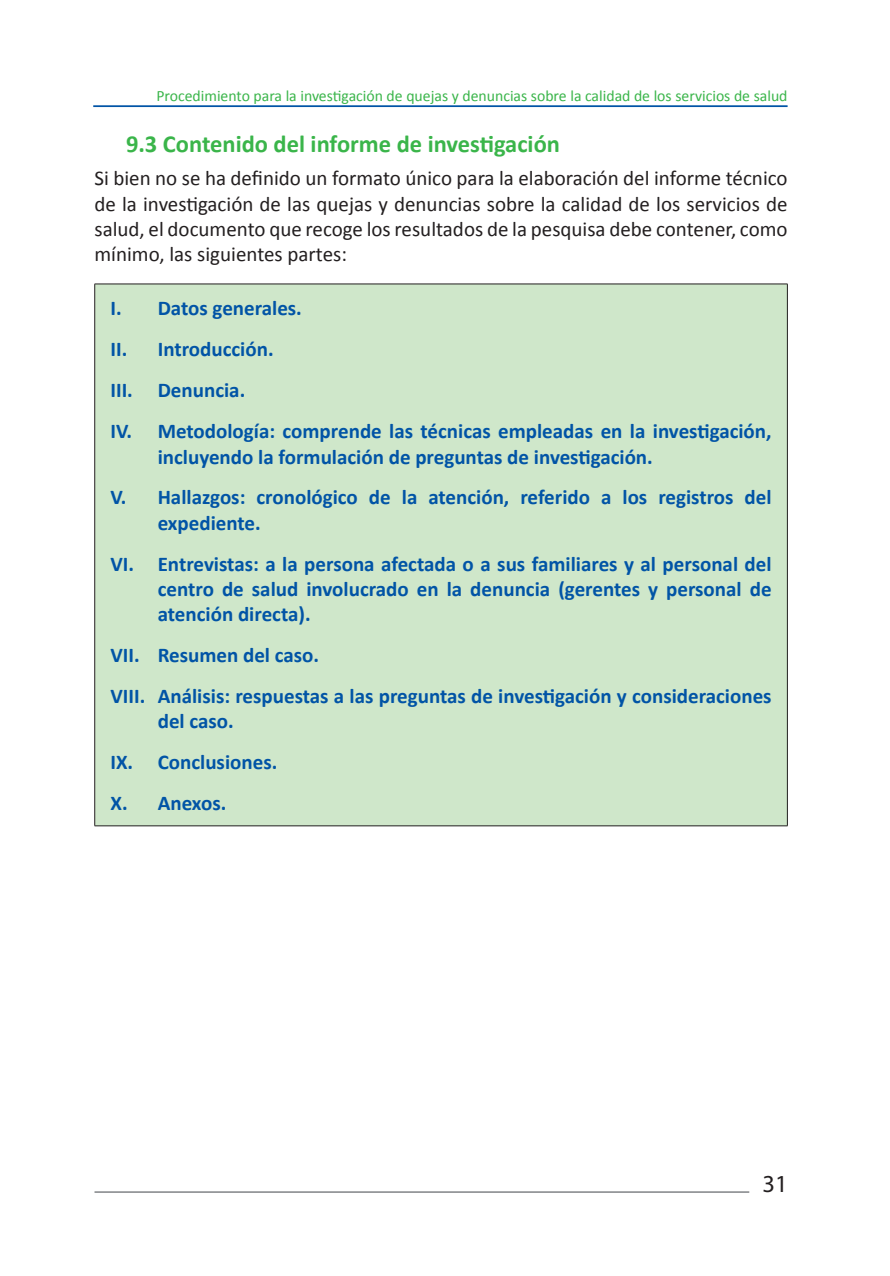
<style>
.page{position:relative;width:890px;height:1276px;background:#fff}
.page>*{position:absolute;margin:0;border:0;box-sizing:border-box;transform-origin:0 0}
.t1{font:700 24.5px "Calibri";color:#3ab54a}
.t2{font:24.5px "Myriad Pro";color:#231f20}
.t3{font:700 21px/40.9px "Calibri";color:#0154a6}
.t4{font:21px/25.2px "Calibri";color:#231f20;text-align:justify}
.t5{font:15.75px "Calibri";color:#3ab54a}
</style>
<div class="page">
<hr style="left:93px;top:105px;width:695px;height:2px;background:#0154a6">
<hr style="left:94px;top:1191px;width:655px;height:2px;background:#939598">
<div style="left:95px;top:284px;width:692px;height:542px;background:#cfe7ca"></div>
<hr style="left:94px;top:284px;width:694px;height:1px;background:#231f20">
<hr style="left:94px;top:284px;width:1px;height:541px;background:#231f20">
<hr style="left:787px;top:284px;width:1px;height:541px;background:#231f20">
<hr style="left:94px;top:825px;width:694px;height:1px;background:#231f20">
<p class="t5" style="left:156px;top:86px;width:633px">Procedimiento para la investigación de quejas y denuncias sobre la calidad de los servicios de salud</p>
<p class="t1" style="left:126px;top:127px;width:435px">9.3 Contenido del informe de investigación</p>
<p class="t4" style="left:94px;top:165px;width:694px">Si bien no se ha definido un formato único para la elaboración del informe técnico de la investigación de las quejas y denuncias sobre la calidad de los servicios de salud, el documento que recoge los resultados de la pesquisa debe contener, como mínimo, las siguientes partes:</p>
<p class="t3" style="left:110px;top:287px;width:663px">I. Datos generales.<br>II. Introducción.<br>III. Denuncia.<br>IV. Metodología: comprende las técnicas empleadas en la investigación,</p>
<p class="t3" style="left:110px;top:435px;width:663px;text-indent:47px">incluyendo la formulación de preguntas de investigación.<br>V. Hallazgos: cronológico de la atención, referido a los registros del</p>
<p class="t3" style="left:110px;top:501px;width:663px;text-indent:47px">expediente.<br>VI. Entrevistas: a la persona afectada o a sus familiares y al personal del</p>
<p class="t3" style="left:158px;top:575px;width:615px;line-height:25.2px">centro de salud involucrado en la denuncia (gerentes y personal de atención directa).</p>
<p class="t3" style="left:110px;top:634px;width:663px">VII. Resumen del caso.<br>VIII. Análisis: respuestas a las preguntas de investigación y consideraciones</p>
<p class="t3" style="left:110px;top:700px;width:168px;text-indent:47px">del caso.<br>IX. Conclusiones.<br>X. Anexos.</p>
<p class="t2" style="left:762px;top:1169px;width:27px">31</p>
</div>
